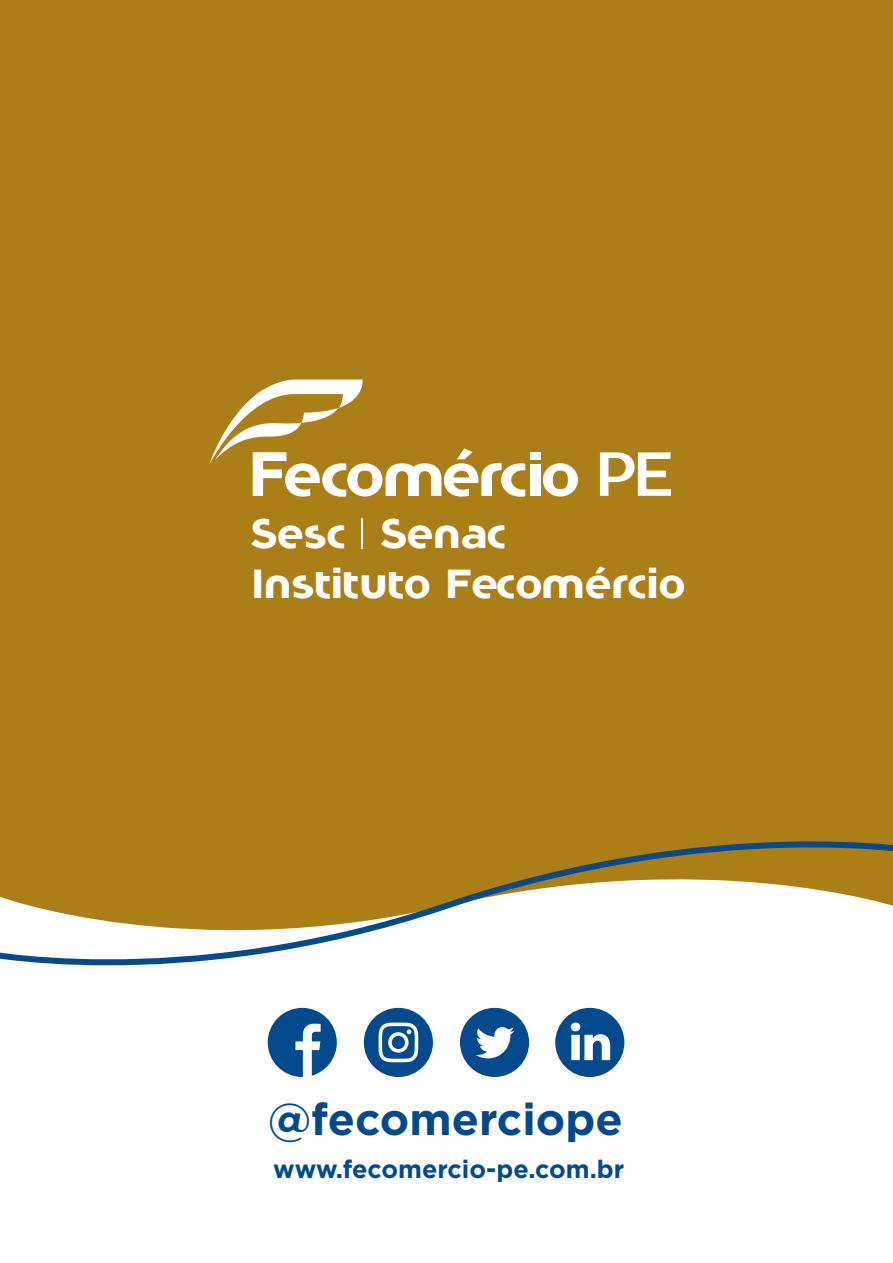
<style>
.page{position:relative;width:893px;height:1263px;background:#fff}
.page>*{position:absolute;margin:0;border:0;box-sizing:border-box;transform-origin:0 0}
.t1{font:700 44.55px "Gotham";color:#004a8d}
.t2{font:700 41.25px/49.9px "Comercio Sans";color:#fff}
.t3{font:700 25.05px "Gotham";color:#004a8d}
</style>
<div class="page">
<div style="left:0;top:0;width:893px;height:808px;background:#ab7e16"></div>
<hr style="left:361px;top:518px;width:1px;height:30px;background:#fff">
<div style="left:530px;top:464px;width:10px;height:32px;background:#fff"></div>
<div style="left:530px;top:452px;width:10px;height:7px;background:#fff"></div>
<svg style="left:543px;top:463px;width:35px;height:34px"></svg>
<svg style="left:209px;top:379px;width:316px;height:118px"></svg>
<svg style="left:600px;top:452px;width:71px;height:44px"></svg>
<svg style="left:0;top:808px;width:893px;height:158px"></svg>
<svg style="left:268px;top:1008px;width:69px;height:69px"></svg>
<svg style="left:364px;top:1008px;width:69px;height:69px"></svg>
<svg style="left:460px;top:1008px;width:69px;height:69px"></svg>
<svg style="left:555px;top:1008px;width:69px;height:69px"></svg>
<p class="t2" style="left:250px;top:507px;width:436px">Sesc Senac<br>Instituto Fecomércio</p>
<p class="t1" style="left:268px;top:1093px;width:356px">@fecomerciope</p>
<p class="t3" style="left:273px;top:1154px;width:353px">www.fecomercio-pe.com.br</p>
</div>
